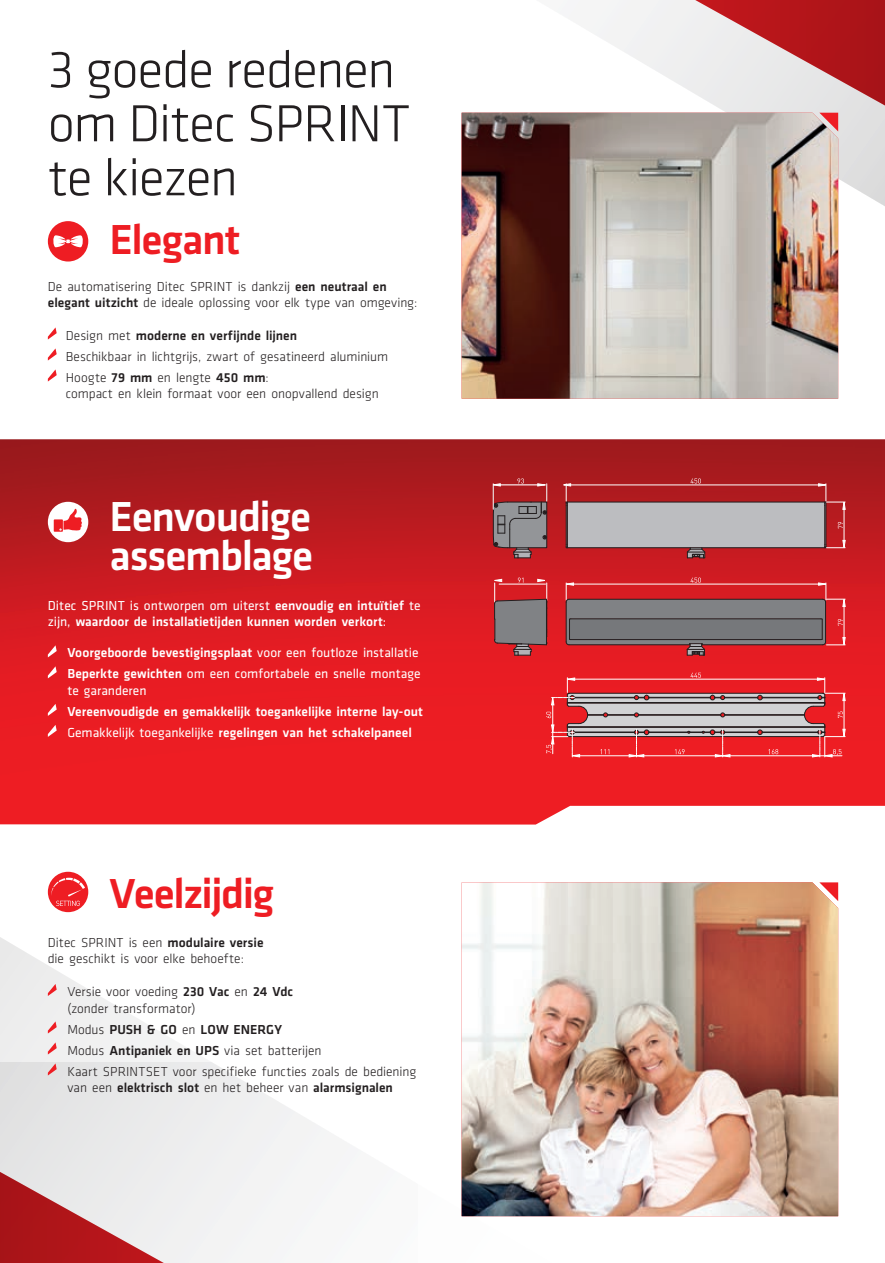
<style>
.page{position:relative;width:885px;height:1263px;background:#fff}
.page>*{position:absolute;margin:0;border:0;box-sizing:border-box;transform-origin:0 0}
.Cover_Headline_28_-1{font:300 54px/54px "Klavika";letter-spacing:-.025em;color:#231f20}
.Cover_Headline_28_-1-2{font:500 43.5px/39px "Klavika";letter-spacing:-.03em;color:#fff}
.Cover_Headline_28_-1-3{font:500 43.5px "Klavika";letter-spacing:-.03em;color:#ee1d23}
.Bodytext_9_-15{font:300 13.5px/16.5px "Klavika";letter-spacing:-.005em;color:#231f20}
.Bodytext_9_-15-2{font:500 13.5px/16.5px "Klavika";color:#fff}
.Bodytext_9_-15-3{font:13.5px/16.5px "Klavika";letter-spacing:-.005em;color:#fff}
.Bodytext_9_-15-4{font:500 13.5px "Klavika";color:#231f20}
.s1{font-weight:500}
.s2{font-weight:300}
.s3{font-weight:400}
</style>
<div class="page">
<img style="left:0;top:439px;width:884px;height:385px">
<svg style="left:477px;top:0;width:407px;height:221px"></svg>
<svg style="left:0;top:882px;width:839px;height:335px"></svg>
<svg style="left:0;top:1062px;width:418px;height:201px"></svg>
<svg style="left:48px;top:327px;width:9px;height:13px"></svg>
<svg style="left:48px;top:348px;width:9px;height:13px"></svg>
<svg style="left:48px;top:369px;width:9px;height:13px"></svg>
<div style="left:48px;top:221px;width:40px;height:40px;background:#ee1d23;border-radius:50%"></div>
<svg style="left:53px;top:235px;width:30px;height:12px"></svg>
<svg style="left:48px;top:645px;width:9px;height:12px"></svg>
<svg style="left:48px;top:666px;width:9px;height:12px"></svg>
<svg style="left:48px;top:704px;width:9px;height:12px"></svg>
<svg style="left:48px;top:725px;width:9px;height:12px"></svg>
<div style="left:48px;top:872px;width:40px;height:40px;background:#ee1d23;border-radius:50%"></div>
<svg style="left:51px;top:878px;width:34px;height:28px"></svg>
<svg style="left:48px;top:984px;width:9px;height:12px"></svg>
<svg style="left:48px;top:1021px;width:9px;height:12px"></svg>
<svg style="left:48px;top:1042px;width:9px;height:12px"></svg>
<svg style="left:48px;top:1063px;width:9px;height:12px"></svg>
<div style="left:48px;top:502px;width:40px;height:40px;background:#fff;border-radius:50%"></div>
<svg style="left:54px;top:508px;width:28px;height:24px"></svg>
<img style="left:461px;top:882px;width:377px;height:334px">
<img style="left:461px;top:113px;width:377px;height:286px">
<svg style="left:819px;top:882px;width:19px;height:19px"></svg>
<svg style="left:819px;top:113px;width:19px;height:18px"></svg>
<svg style="left:558px;top:478px;width:288px;height:81px;background:#b56f72"></svg>
<svg style="left:561px;top:578px;width:285px;height:78px;background:#a25054"></svg>
<svg style="left:491px;top:578px;width:59px;height:78px;background:#a45559"></svg>
<svg style="left:546px;top:673px;width:300px;height:85px;background:#ce6064"></svg>
<svg style="left:488px;top:478px;width:62px;height:81px;background:#9a5659"></svg>
<p class="Cover_Headline_28_-1" style="left:48px;top:43px;width:363px">3 goede redenen om Ditec SPRINT te kiezen</p>
<p class="Cover_Headline_28_-1-3" style="left:109px;top:216px;width:132px">Elegant</p>
<p class="Bodytext_9_-15" style="left:48px;top:278px;width:371px">De automatisering Ditec SPRINT is dankzij <span class="s1">een neutraal en elegant uitzicht</span> de ideale oplossing voor elk type van omgeving:</p>
<p class="Bodytext_9_-15-4" style="left:66px;top:328px;width:233px"><span class="s2">Design met</span> moderne en verfijnde lijnen</p>
<p class="Bodytext_9_-15" style="left:66px;top:348px;width:323px">Beschikbaar in lichtgrijs, zwart of gesatineerd aluminium</p>
<p class="Bodytext_9_-15" style="left:66px;top:369px;width:314px">Hoogte <span class="s1">79 mm</span> en lengte <span class="s1">450 mm</span>:<br>compact en klein formaat voor een onopvallend design</p>
<p class="Cover_Headline_28_-1-2" style="left:109px;top:498px;width:205px">Eenvoudige assemblage</p>
<p class="Bodytext_9_-15-2" style="left:48px;top:597px;width:374px"><span class="s3">Ditec SPRINT is ontworpen om uiterst</span> eenvoudig en intuïtief <span class="s3">te zijn,</span> waardoor de installatietijden kunnen worden verkort<span class="s3">:</span></p>
<p class="Bodytext_9_-15-2" style="left:67px;top:645px;width:353px">Voorgeboorde bevestigingsplaat <span class="s3">voor een foutloze installatie</span></p>
<p class="Bodytext_9_-15-3" style="left:67px;top:666px;width:355px"><span class="s1">Beperkte gewichten</span> om een comfortabele en snelle montage te garanderen</p>
<p class="Bodytext_9_-15-2" style="left:67px;top:703px;width:357px">Vereenvoudigde en gemakkelijk toegankelijke interne lay-out</p>
<p class="Bodytext_9_-15-2" style="left:67px;top:724px;width:346px"><span class="s3">Gemakkelijk toegankelijke</span> regelingen van het schakelpaneel</p>
<p class="Cover_Headline_28_-1-3" style="left:109px;top:870px;width:166px">Veelzijdig</p>
<p class="Bodytext_9_-15" style="left:48px;top:934px;width:217px">Ditec SPRINT is een <span class="s1">modulaire versie </span>die geschikt is voor elke behoefte:</p>
<p class="Bodytext_9_-15" style="left:67px;top:983px;width:227px">Versie voor voeding <span class="s1">230 Vac</span> en <span class="s1">24 Vdc </span>(zonder transformator)</p>
<p class="Bodytext_9_-15-4" style="left:67px;top:1022px;width:216px"><span class="s2">Modus</span> PUSH &amp; GO <span class="s2">en</span> LOW ENERGY</p>
<p class="Bodytext_9_-15" style="left:67px;top:1042px;width:256px">Modus <span class="s1">Antipaniek en UPS</span> via set batterijen</p>
<p class="Bodytext_9_-15" style="left:67px;top:1063px;width:350px">Kaart SPRINTSET voor specifieke functies zoals de bediening van een <span class="s1">elektrisch slot</span> en het beheer van <span class="s1">alarmsignalen</span></p>
</div>
